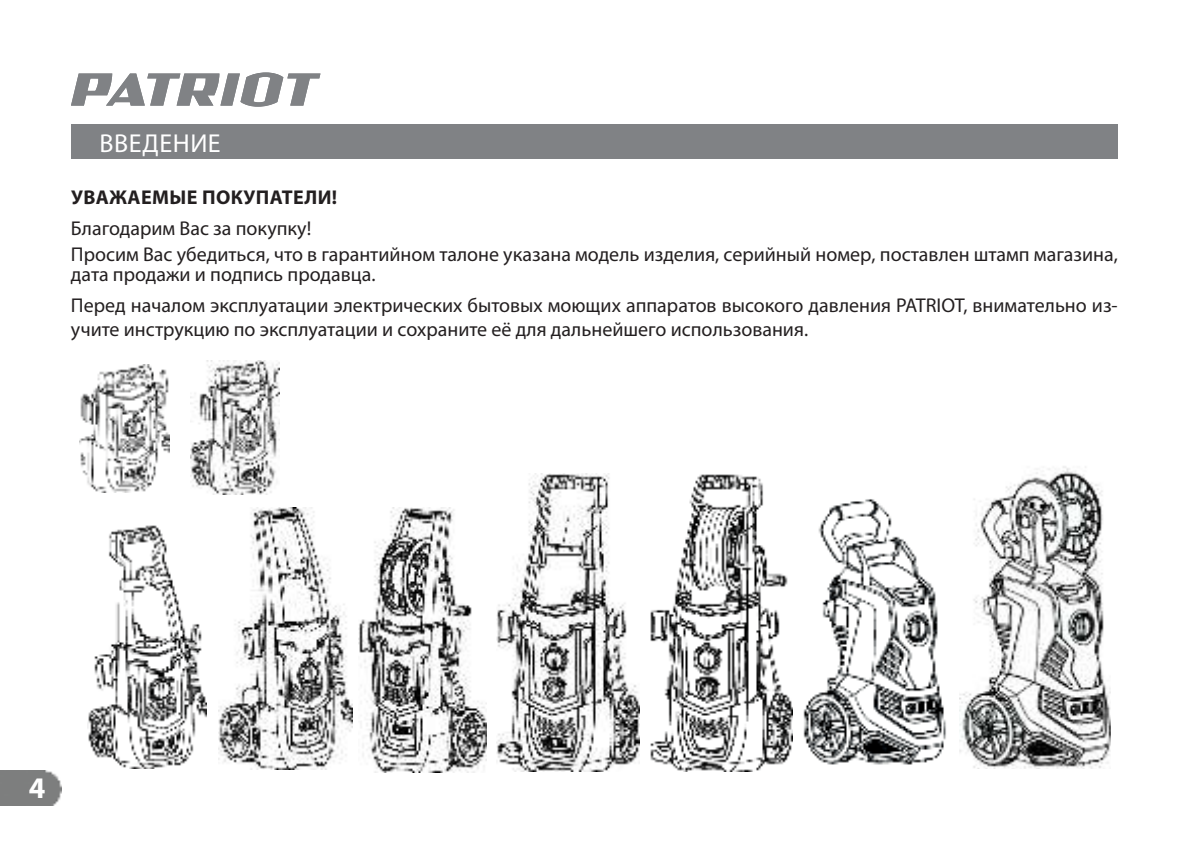
<style>
.page{position:relative;width:1189px;height:843px;background:#fff}
.page>*{position:absolute;margin:0;border:0;box-sizing:border-box;transform-origin:0 0}
.t1{font:700 30px "Myriad Pro";color:#fff}
.t2{font:26px "Myriad Pro";letter-spacing:.02em;color:#fff}
.t3{font:20px/25.6px "Myriad Pro";color:#231f20}
.t4{font:700 20px "Myriad Pro";letter-spacing:.02em;color:#231f20}
</style>
<div class="page">
<img style="left:0;top:770px;width:61px;height:35px">
<svg style="left:71px;top:72px;width:249px;height:35px"></svg>
<div style="left:71px;top:125px;width:1047px;height:34px;background:#808285"></div>
<img style="left:79px;top:364px;width:90px;height:129px">
<img style="left:190px;top:360px;width:90px;height:135px">
<img style="left:87px;top:525px;width:120px;height:243px">
<img style="left:218px;top:508px;width:134px;height:262px">
<img style="left:358px;top:508px;width:129px;height:264px">
<img style="left:496px;top:474px;width:143px;height:297px">
<img style="left:650px;top:474px;width:143px;height:297px">
<img style="left:803px;top:499px;width:143px;height:266px">
<img style="left:960px;top:466px;width:150px;height:303px">
<h2 class="t2" style="left:100px;top:130px;width:123px">ВВЕДЕНИЕ</h2>
<p class="t4" style="left:71px;top:187px;width:268px">УВАЖАЕМЫЕ ПОКУПАТЕЛИ!</p>
<p class="t3" style="left:71px;top:216px;width:1048px">Благодарим Вас за покупку!<br>Просим Вас убедиться, что в гарантийном талоне указана модель изделия, серийный номер, поставлен штамп магазина,</p>
<p class="t3" style="left:71px;top:259px;width:1048px;line-height:31.4px">дата продажи и подпись продавца.<br>Перед началом эксплуатации электрических бытовых моющих аппаратов высокого давления PATRIOT, внимательно из-</p>
<p class="t3" style="left:71px;top:317px;width:739px">учите инструкцию по эксплуатации и сохраните её для дальнейшего использования.</p>
<h1 class="t1" style="left:29px;top:773px;width:18px">4</h1>
</div>
